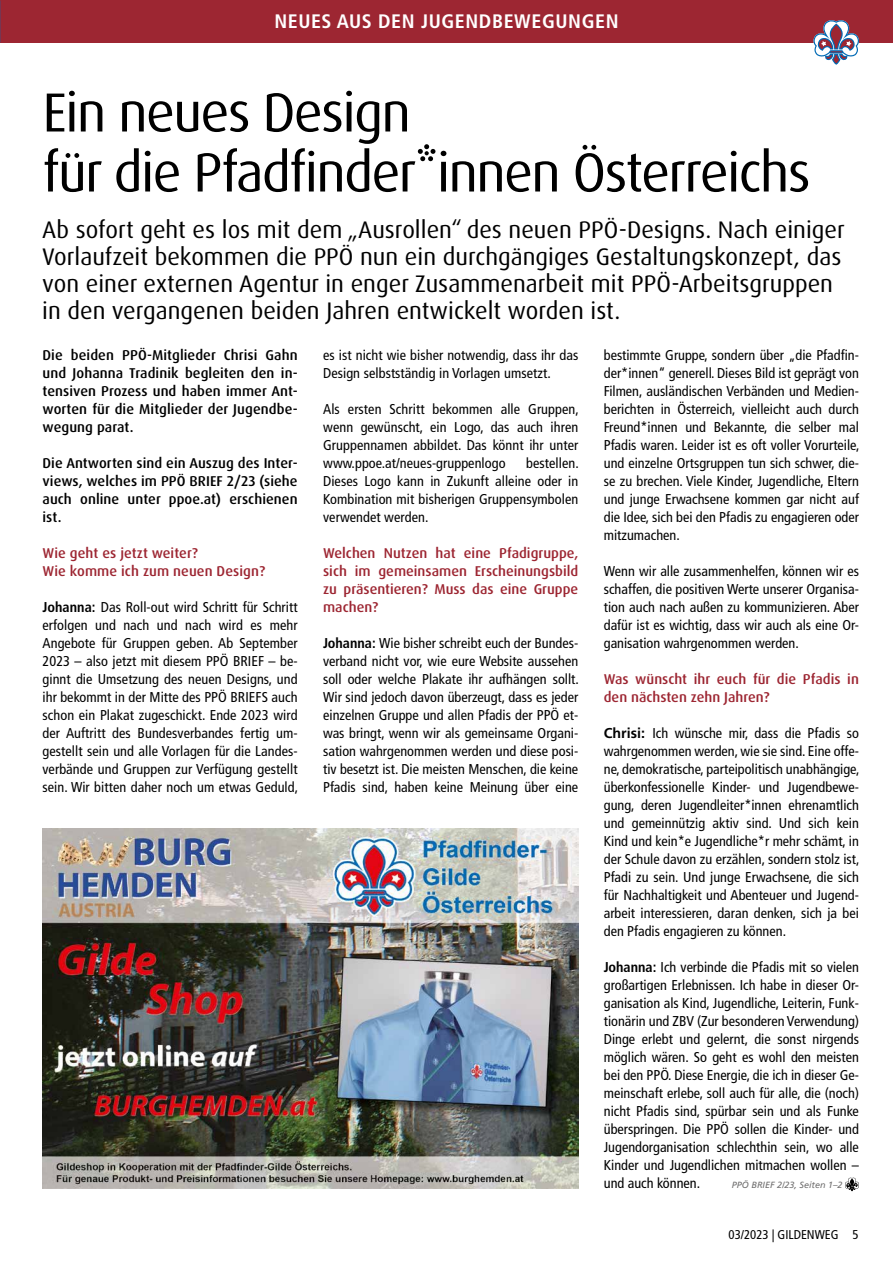
<style>
.page{position:relative;width:893px;height:1263px;background:#fff}
.page>*{position:absolute;margin:0;border:0;box-sizing:border-box;transform-origin:0 0}
.t1{font:55.05px/60px "Dax Pro";letter-spacing:-.03em;color:#000}
.t2{font:24px/27px "Dax Pro";color:#000}
.t3{font:700 condensed 19.5px "Frutiger LT Pro";letter-spacing:.03em;color:#fff}
.t4{font:condensed 14.25px/18px "Frutiger LT Pro";color:#000;text-align:justify}
.t5{font:500 14.25px/18px "Dax Pro";letter-spacing:.005em;color:#000;text-align:justify}
.t6{font:500 14.25px/18px "Dax Pro";color:#9d2632}
.t7{font:condensed 12.75px "Frutiger LT Pro";color:#000}
.t8{font:italic 9px "Frutiger LT Pro";color:#706f6f}
.s1{font-weight:700}
.s2{font-weight:700;font-stretch:normal}
</style>
<div class="page">
<div style="left:0;top:0;width:893px;height:43px;background:#9d2632"></div>
<svg style="left:813px;top:20px;width:46px;height:45px"></svg>
<svg style="left:845px;top:1177px;width:14px;height:14px"></svg>
<img style="left:43px;top:828px;width:535px;height:360px">
<h3 class="t3" style="left:274px;top:10px;width:346px">NEUES AUS DEN JUGENDBEWEGUNGEN</h3>
<h1 class="t1" style="left:43px;top:83px;width:770px">Ein neues Design<br>für die Pfadfinder*innen Österreichs</h1>
<p class="t2" style="left:42px;top:216px;width:804px">Ab sofort geht es los mit dem „Ausrollen“ des neuen PPÖ-Designs. Nach einiger Vorlaufzeit bekommen die PPÖ nun ein durchgängiges Gestaltungskonzept, das von einer externen Agentur in enger Zusammenarbeit mit PPÖ-Arbeitsgruppen in den vergangenen beiden Jahren entwickelt worden ist.</p>
<p class="t5" style="left:43px;top:346px;width:257px">Die beiden PPÖ-Mitglieder Chrisi Gahn und Johanna Tradinik begleiten den in&shy;tensiven Prozess und haben immer Ant&shy;worten für die Mitglieder der Jugendbe&shy;wegung parat.</p>
<p class="t5" style="left:43px;top:454px;width:257px">Die Antworten sind ein Auszug des Inter&shy;views, welches im PPÖ BRIEF 2/23 (siehe auch online unter ppoe.at) erschienen ist.</p>
<p class="t6" style="left:43px;top:544px;width:224px">Wie geht es jetzt weiter?<br>Wie komme ich zum neuen Design?</p>
<p class="t4" style="left:43px;top:598px;width:257px"><span class="s1">Johanna:</span> Das Roll-out wird Schritt für Schritt erfolgen und nach und nach wird es mehr Angebote für Gruppen geben. Ab September 2023 – also jetzt mit diesem PPÖ BRIEF – be&shy;ginnt die Umsetzung des neuen Designs, und ihr bekommt in der Mitte des PPÖ BRIEFS auch schon ein Plakat zugeschickt. Ende 2023 wird der Auftritt des Bundesverbandes fertig um&shy;gestellt sein und alle Vorlagen für die Landes&shy;verbände und Gruppen zur Verfügung gestellt sein. Wir bitten daher noch um etwas Geduld,</p>
<p class="t4" style="left:323px;top:346px;width:257px">es ist nicht wie bisher notwendig, dass ihr das<br>Design selbstständig in Vorlagen umsetzt.</p>
<p class="t4" style="left:323px;top:400px;width:257px">Als ersten Schritt bekommen alle Gruppen, wenn gewünscht, ein Logo, das auch ihren Gruppennamen abbildet. Das könnt ihr unter www.ppoe.at/neues-gruppenlogo</p>
<p class="t4" style="left:323px;top:454px;width:257px;text-indent:203px">bestellen.<br>Dieses Logo kann in Zukunft alleine oder in Kombination mit bisherigen Gruppensymbolen verwendet werden.</p>
<p class="t6" style="left:323px;top:544px;width:257px;text-align:justify">Welchen Nutzen hat eine Pfadigruppe, sich im gemeinsamen Erscheinungsbild zu präsentieren? Muss das eine Gruppe machen?</p>
<p class="t4" style="left:323px;top:634px;width:257px"><span class="s1">Johanna:</span> Wie bisher schreibt euch der Bundes&shy;verband nicht vor, wie eure Website aussehen soll oder welche Plakate ihr aufhängen sollt.<br>Wir sind jedoch davon überzeugt, dass es jeder einzelnen Gruppe und allen Pfadis der PPÖ et&shy;was bringt, wenn wir als gemeinsame Organi&shy;sation wahrgenommen werden und diese posi&shy;tiv besetzt ist. Die meisten Menschen, die keine Pfadis sind, haben keine Meinung über eine</p>
<p class="t4" style="left:604px;top:346px;width:257px">bestimmte Gruppe, sondern über „die Pfadfin&shy;der*innen“ generell. Dieses Bild ist geprägt von Filmen, ausländischen Verbänden und Medien&shy;berichten in Österreich, vielleicht auch durch Freund*innen und Bekannte, die selber mal Pfadis waren. Leider ist es oft voller Vorurteile, und einzelne Ortsgruppen tun sich schwer, die&shy;se zu brechen. Viele Kinder, Jugendliche, Eltern und junge Erwachsene kommen gar nicht auf die Idee, sich bei den Pfadis zu engagieren oder mitzumachen.</p>
<p class="t4" style="left:604px;top:562px;width:257px">Wenn wir alle zusammenhelfen, können wir es schaffen, die positiven Werte unserer Organisa&shy;tion auch nach außen zu kommunizieren. Aber dafür ist es wichtig, dass wir auch als eine Or&shy;ganisation wahrgenommen werden.</p>
<p class="t6" style="left:604px;top:670px;width:257px">Was wünscht ihr euch für die Pfadis in den nächsten zehn Jahren?</p>
<p class="t4" style="left:604px;top:724px;width:257px"><span class="s2">Chrisi:</span> Ich wünsche mir, dass die Pfadis so wahrgenommen werden, wie sie sind. Eine offe&shy;ne, demokratische, parteipolitisch unabhängige, überkonfessionelle Kinder- und Jugendbewe&shy;gung, deren Jugendleiter*innen ehrenamtlich und gemeinnützig aktiv sind. Und sich kein Kind und kein*e Jugendliche*r mehr schämt, in der Schule davon zu erzählen, sondern stolz ist, Pfadi zu sein. Und junge Erwachsene, die sich für Nachhaltigkeit und Abenteuer und Jugend&shy;arbeit interessieren, daran denken, sich ja bei den Pfadis engagieren zu können.</p>
<p class="t4" style="left:604px;top:958px;width:257px"><span class="s1">Johanna:</span> Ich verbinde die Pfadis mit so vielen großartigen Erlebnissen. Ich habe in dieser Or&shy;ganisation als Kind, Jugendliche, Leiterin, Funk&shy;tionärin und ZBV (Zur besonderen Verwendung)<br>Dinge erlebt und gelernt, die sonst nirgends möglich wären. So geht es wohl den meisten bei den PPÖ. Diese Energie, die ich in dieser Ge&shy;meinschaft erlebe, soll auch für alle, die (noch) nicht Pfadis sind, spürbar sein und als Funke überspringen. Die PPÖ sollen die Kinder- und Jugendorganisation schlechthin sein, wo alle Kinder und Jugendlichen mitmachen wollen – und auch können.</p>
<p class="t8" style="left:732px;top:1180px;width:112px">PPÖ BRIEF 2/23, Seiten 1–2</p>
<p class="t7" style="left:729px;top:1227px;width:131px">03/2023 | GILDENWEG 5</p>
</div>
